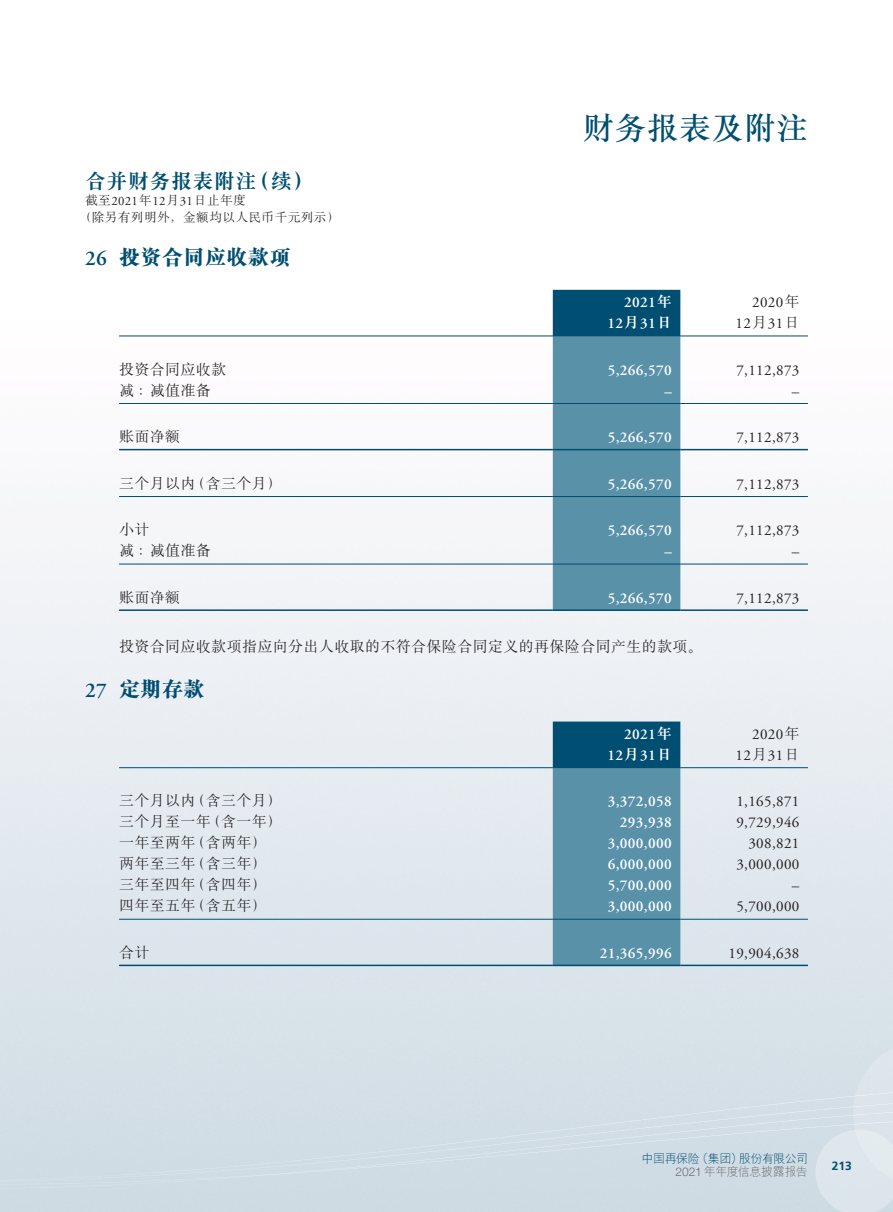
<style>
.page{position:relative;width:893px;height:1212px;background:#fff}
.page>*{position:absolute;margin:0;border:0;box-sizing:border-box;transform-origin:0 0}
.t1{font:500 31.5px "M Sung PRC";letter-spacing:.025em;color:#004e71}
.t2{font:800 21px "M Sung PRC";letter-spacing:.025em;color:#004e71}
.t3{font:700 21px "M Sung PRC";letter-spacing:.025em;color:#004e71}
.t4{font:300 15px "M Sung PRC";letter-spacing:.025em;color:#231f20}
.t5{font:600 15px/21px "Adobe Garamond Pro";letter-spacing:.025em;color:#fff;text-align:right}
.t6{font:15px/21px "Adobe Garamond Pro";letter-spacing:.025em;color:#231f20;text-align:right}
.t7{font:300 12.75px/16.5px "M Sung PRC";letter-spacing:.025em;color:#231f20}
.t8{font:300 12px/13.5px "M Hei PRC";letter-spacing:-.04em;color:#004e71;text-align:right}
.t9{font:700 12px "Frutiger LT Std";color:#004e71}
.s1{font-family:"Adobe Garamond Pro";font-weight:400}
.s2{font-family:"Adobe Garamond Pro";font-weight:600}
.s3{font-family:"M Sung PRC";font-weight:700}
.s4{font-family:"M Sung PRC";font-weight:300}
.s5{font-family:"Helvetica Neue LT Std";color:#6c6d70}
.s6{color:#6c6d70}
</style>
<div class="page">
<img style="left:0;top:289px;width:893px;height:772px">
<div style="left:813px;top:1030px;width:80px;height:31px;background:#d7e1e8"></div>
<svg style="left:0;top:1064px;width:893px;height:148px;background:#d2dee5"></svg>
<svg style="left:553px;top:290px;width:127px;height:319px;background:#4a869f"></svg>
<hr style="left:119px;top:336px;width:434px;height:1px;background:#004e71">
<hr style="left:553px;top:336px;width:127px;height:1px;background:#004e71">
<hr style="left:680px;top:336px;width:128px;height:1px;background:#004e71">
<hr style="left:119px;top:403px;width:434px;height:1px;background:#004e71">
<hr style="left:553px;top:403px;width:127px;height:1px;background:#004e71">
<hr style="left:680px;top:403px;width:128px;height:1px;background:#004e71">
<hr style="left:119px;top:449px;width:434px;height:1px;background:#004e71">
<hr style="left:553px;top:449px;width:127px;height:1px;background:#004e71">
<hr style="left:680px;top:449px;width:128px;height:1px;background:#004e71">
<hr style="left:119px;top:496px;width:434px;height:1px;background:#004e71">
<hr style="left:553px;top:496px;width:127px;height:1px;background:#004e71">
<hr style="left:680px;top:496px;width:128px;height:1px;background:#004e71">
<hr style="left:119px;top:564px;width:434px;height:1px;background:#004e71">
<hr style="left:553px;top:564px;width:127px;height:1px;background:#004e71">
<hr style="left:680px;top:564px;width:128px;height:1px;background:#004e71">
<hr style="left:119px;top:609px;width:434px;height:2px;background:#004e71">
<hr style="left:553px;top:609px;width:127px;height:2px;background:#004e71">
<hr style="left:680px;top:609px;width:128px;height:2px;background:#004e71">
<svg style="left:553px;top:721px;width:127px;height:243px;background:#47849d"></svg>
<hr style="left:119px;top:767px;width:434px;height:1px;background:#004e71">
<hr style="left:553px;top:767px;width:127px;height:1px;background:#004e71">
<hr style="left:680px;top:767px;width:128px;height:1px;background:#004e71">
<hr style="left:119px;top:919px;width:434px;height:1px;background:#004e71">
<hr style="left:553px;top:919px;width:127px;height:1px;background:#004e71">
<hr style="left:680px;top:919px;width:128px;height:1px;background:#004e71">
<hr style="left:119px;top:964px;width:434px;height:2px;background:#004e71">
<hr style="left:553px;top:964px;width:127px;height:2px;background:#004e71">
<hr style="left:680px;top:964px;width:128px;height:2px;background:#004e71">
<h2 class="t3" style="left:85px;top:171px;width:230px">合并财务报表附注（续）</h2>
<p class="t7" style="left:79px;top:192px;width:263px;text-indent:6px">截至<span class="s1">2021</span>年<span class="s1">12</span>月<span class="s1">31</span>日止年度<br>（除另有列明外，金额均以人民币千元列示）</p>
<h2 class="t2" style="left:85px;top:247px;width:207px"><span class="s2">26</span> 投资合同应收款项</h2>
<h1 class="t1" style="left:583px;top:113px;width:227px">财务报表及附注</h1>
<p class="t5" style="left:607px;top:292px;width:66px">2021<span class="s3">年<br></span>12<span class="s3">月</span>31<span class="s3">日</span></p>
<p class="t6" style="left:736px;top:292px;width:65px">2020<span class="s4">年<br></span>12<span class="s4">月</span>31<span class="s4">日</span></p>
<p class="t4" style="left:119px;top:361px;width:109px">投资合同应收款</p>
<p class="t5" style="left:608px;top:359px;width:66px">5,266,570</p>
<p class="t6" style="left:736px;top:360px;width:64px">7,112,873</p>
<p class="t4" style="left:119px;top:382px;width:93px">减：减值准备</p>
<p class="t5" style="left:664px;top:380px;width:9px">–</p>
<p class="t6" style="left:792px;top:381px;width:9px">–</p>
<p class="t4" style="left:119px;top:429px;width:63px">账面净额</p>
<p class="t5" style="left:608px;top:427px;width:66px">5,266,570</p>
<p class="t6" style="left:736px;top:427px;width:64px">7,112,873</p>
<p class="t4" style="left:119px;top:475px;width:165px">三个月以内（含三个月）</p>
<p class="t5" style="left:608px;top:473px;width:66px">5,266,570</p>
<p class="t6" style="left:736px;top:474px;width:64px">7,112,873</p>
<p class="t4" style="left:119px;top:522px;width:32px">小计</p>
<p class="t5" style="left:608px;top:520px;width:66px">5,266,570</p>
<p class="t6" style="left:736px;top:520px;width:64px">7,112,873</p>
<p class="t4" style="left:119px;top:543px;width:93px">减：减值准备</p>
<p class="t5" style="left:664px;top:541px;width:9px">–</p>
<p class="t6" style="left:792px;top:541px;width:9px">–</p>
<p class="t4" style="left:119px;top:590px;width:63px">账面净额</p>
<p class="t5" style="left:608px;top:588px;width:66px">5,266,570</p>
<p class="t6" style="left:736px;top:588px;width:64px">7,112,873</p>
<p class="t4" style="left:119px;top:639px;width:585px">投资合同应收款项指应向分出人收取的不符合保险合同定义的再保险合同产生的款项。</p>
<h2 class="t2" style="left:85px;top:679px;width:121px"><span class="s2">27</span> 定期存款</h2>
<p class="t5" style="left:607px;top:724px;width:66px">2021<span class="s3">年<br></span>12<span class="s3">月</span>31<span class="s3">日</span></p>
<p class="t6" style="left:736px;top:724px;width:65px">2020<span class="s4">年<br></span>12<span class="s4">月</span>31<span class="s4">日</span></p>
<p class="t4" style="left:119px;top:793px;width:165px">三个月以内（含三个月）</p>
<p class="t5" style="left:608px;top:791px;width:66px">3,372,058</p>
<p class="t6" style="left:736px;top:791px;width:64px">1,165,871</p>
<p class="t4" style="left:119px;top:814px;width:165px">三个月至一年（含一年）</p>
<p class="t5" style="left:620px;top:812px;width:53px">293,938</p>
<p class="t6" style="left:736px;top:812px;width:64px">9,729,946</p>
<p class="t4" style="left:119px;top:835px;width:149px">一年至两年（含两年）</p>
<p class="t5" style="left:608px;top:833px;width:66px">3,000,000</p>
<p class="t6" style="left:748px;top:833px;width:52px">308,821</p>
<p class="t4" style="left:119px;top:856px;width:149px">两年至三年（含三年）</p>
<p class="t5" style="left:608px;top:854px;width:66px">6,000,000</p>
<p class="t6" style="left:736px;top:854px;width:65px">3,000,000</p>
<p class="t4" style="left:119px;top:877px;width:149px">三年至四年（含四年）</p>
<p class="t5" style="left:608px;top:875px;width:66px">5,700,000</p>
<p class="t6" style="left:792px;top:875px;width:9px">–</p>
<p class="t4" style="left:119px;top:898px;width:149px">四年至五年（含五年）</p>
<p class="t5" style="left:608px;top:896px;width:66px">3,000,000</p>
<p class="t6" style="left:736px;top:896px;width:65px">5,700,000</p>
<p class="t4" style="left:119px;top:945px;width:32px">合计</p>
<p class="t5" style="left:600px;top:943px;width:74px">21,365,996</p>
<p class="t6" style="left:728px;top:943px;width:72px">19,904,638</p>
<p class="t8" style="left:642px;top:1151px;width:167px">中国再保险（集团）股份有限公司<br><span class="s5">2021</span> <span class="s6">年年度信息披露报告</span></p>
<p class="t9" style="left:832px;top:1159px;width:22px">213</p>
</div>
